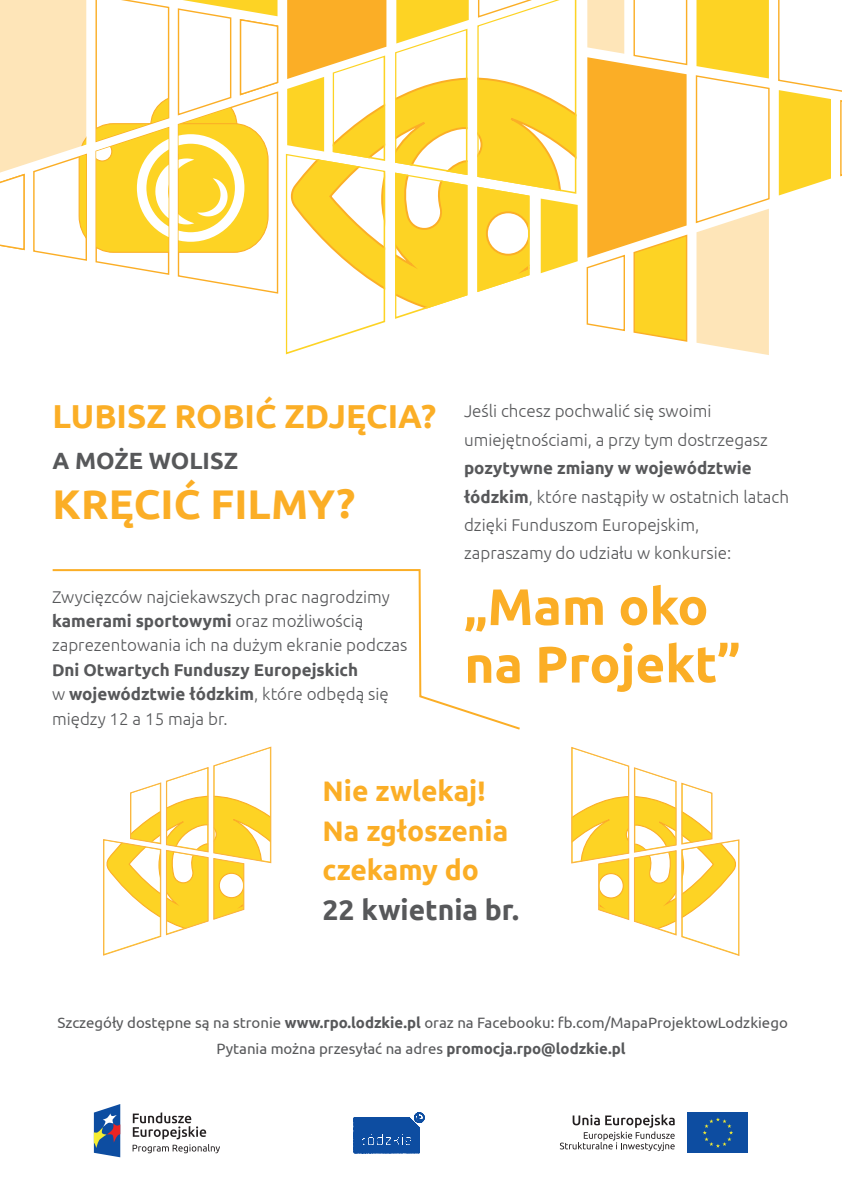
<style>
.page{position:relative;width:842px;height:1191px;background:#fff}
.page>*{position:absolute;margin:0;border:0;box-sizing:border-box;transform-origin:0 0}
.t1{font:700 51.3px/57.5px "Ubuntu";letter-spacing:-.005em;color:#fbae26}
.t2{font:700 41.5px "Ubuntu";color:#fbae26}
.t3{font:700 33.2px "Ubuntu";color:#fbae26}
.t4{font:700 28.2px/39.5px "Ubuntu";color:#fbae26}
.t5{font:700 28.2px "Ubuntu";color:#57585a}
.t6{font:700 23.5px "Ubuntu";color:#57585a}
.t7{font:300 17px/28.4px "Ubuntu";color:#57585a}
.t8{font:700 17px/24.4px "Ubuntu";color:#57585a}
.t9{font:15px "Ubuntu";color:#57585a}
.s1{font-weight:700}
.s2{font-weight:300}
</style>
<div class="page">
<svg style="left:0;top:0;width:87px;height:261px"></svg>
<svg style="left:286px;top:0;width:290px;height:354px"></svg>
<svg style="left:541px;top:199px;width:37px;height:74px"></svg>
<svg style="left:778px;top:0;width:64px;height:195px"></svg>
<svg style="left:695px;top:0;width:75px;height:355px"></svg>
<svg style="left:586px;top:0;width:102px;height:342px"></svg>
<svg style="left:79px;top:124px;width:189px;height:128px"></svg>
<div style="left:93px;top:142px;width:19px;height:19px;background:#fff;border-radius:50%"></div>
<div style="left:92px;top:141px;width:20px;height:20px;border:1px solid #fbae26;border-radius:50%"></div>
<svg style="left:95px;top:0;width:184px;height:294px"></svg>
<svg style="left:103px;top:746px;width:169px;height:210px"></svg>
<svg style="left:571px;top:747px;width:169px;height:209px"></svg>
<svg style="left:52px;top:569px;width:468px;height:161px"></svg>
<div style="left:688px;top:1112px;width:60px;height:40px;background:#0d4da1"></div>
<svg style="left:703px;top:1117px;width:30px;height:30px"></svg>
<svg style="left:560px;top:1114px;width:115px;height:37px"></svg>
<svg style="left:353px;top:1112px;width:72px;height:41px"></svg>
<svg style="left:94px;top:1104px;width:26px;height:53px"></svg>
<svg style="left:133px;top:1112px;width:87px;height:41px"></svg>
<h3 class="t3" style="left:53px;top:396px;width:385px">LUBISZ ROBIĆ ZDJĘCIA?</h3>
<h3 class="t6" style="left:53px;top:446px;width:187px">A MOŻE WOLISZ</h3>
<h2 class="t2" style="left:53px;top:479px;width:304px">KRĘCIĆ FILMY?</h2>
<p class="t7" style="left:52px;top:584px;width:357px;line-height:24.4px">Zwycięzców najciekawszych prac nagrodzimy <span class="s1">kamerami sportowymi</span> oraz możliwością zaprezentowania ich na dużym ekranie podczas</p>
<p class="t8" style="left:52px;top:657px;width:338px">Dni Otwartych Funduszy Europejskich<br><span class="s2">w</span> województwie łódzkim<span class="s2">, które odbędą się między 12 a 15 maja br.</span></p>
<p class="t7" style="left:464px;top:396px;width:305px">Jeśli chcesz pochwalić się swoimi umiejętnościami, a przy tym dostrzegasz</p>
<p class="t7" style="left:464px;top:453px;width:327px"><span class="s1">pozytywne zmiany w województwie łódzkim</span>, które nastąpiły w ostatnich latach dzięki Funduszom Europejskim, zapraszamy do udziału w konkursie:</p>
<h1 class="t1" style="left:464px;top:577px;width:278px">„Mam oko na Projekt”</h1>
<h3 class="t4" style="left:323px;top:771px;width:187px">Nie zwlekaj!<br>Na zgłoszenia czekamy do</h3>
<h3 class="t5" style="left:323px;top:892px;width:198px">22 kwietnia br.</h3>
<p class="t9" style="left:58px;top:1013px;width:732px">Szczegóły dostępne są na stronie <span class="s1">www.rpo.lodzkie.pl</span> oraz na Facebooku: fb.com/MapaProjektowLodzkiego</p>
<p class="t9" style="left:216px;top:1039px;width:411px">Pytania można przesyłać na adres <span class="s1">promocja.rpo@lodzkie.pl</span></p>
</div>
